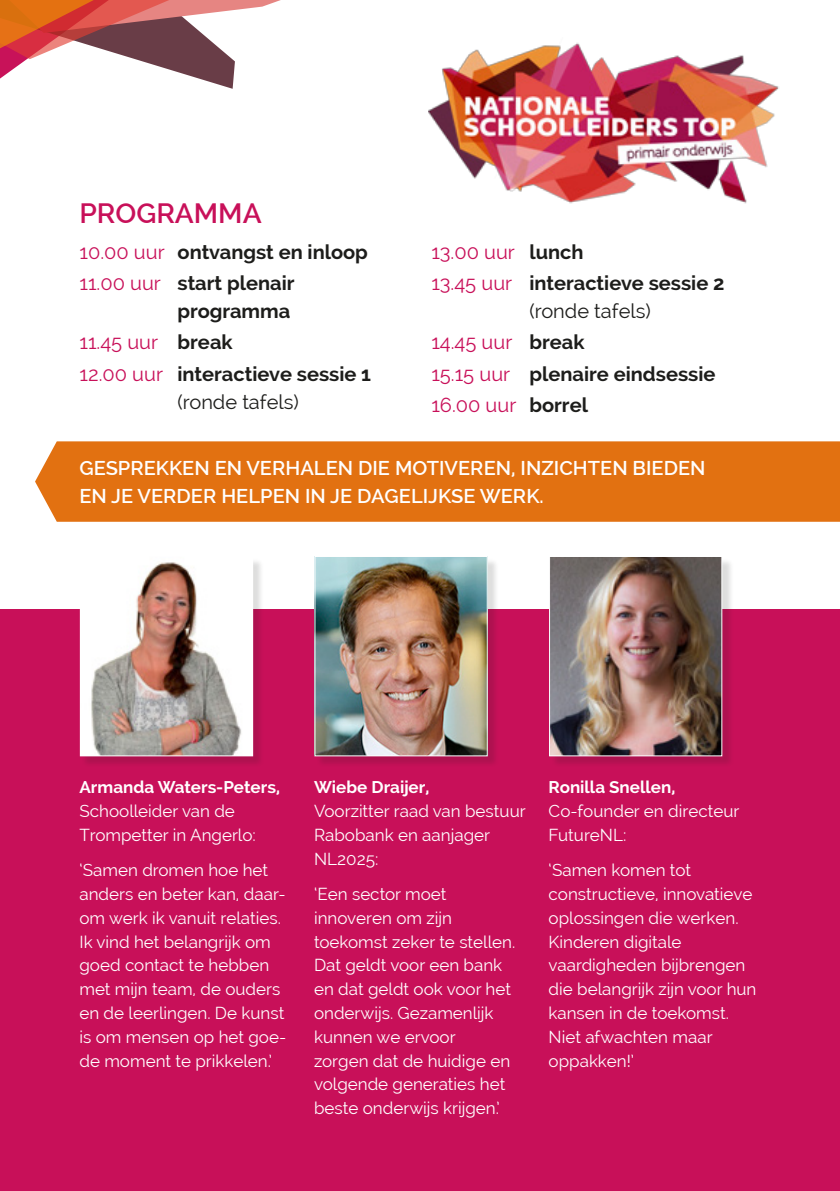
<style>
.page{position:relative;width:840px;height:1191px;background:#fff}
.page>*{position:absolute;margin:0;border:0;box-sizing:border-box;transform-origin:0 0}
.t1{font:600 28px "Raleway";color:#c81059}
.t2{font:700 20px/31.4px "Raleway";color:#1d1d1b}
.t3{font:600 20px/28px "Raleway";color:#fff}
.t4{font:20px "Raleway";color:#1d1d1b}
.t5{font:17px/23.8px "Raleway";color:#fff}
.t6{font:700 17px "Raleway";color:#fff}
.s1{font-weight:400;color:#c81059}
.s2{font-weight:400}
</style>
<div class="page">
<div style="left:0;top:609px;width:839px;height:582px;background:#c81059"></div>
<svg style="left:0;top:0;width:281px;height:89px"></svg>
<img style="left:428px;top:43px;width:351px;height:161px">
<div style="left:81px;top:557px;width:183px;height:210px;background:#1d1d1b;opacity:.15"></div>
<img style="left:82px;top:558px;width:169px;height:196px">
<div style="left:80px;top:556px;width:173px;height:200px;border:1px solid #fff"></div>
<div style="left:316px;top:557px;width:183px;height:210px;background:#1d1d1b;opacity:.15"></div>
<img style="left:316px;top:558px;width:169px;height:196px">
<div style="left:314px;top:556px;width:173px;height:200px;border:1px solid #fff"></div>
<div style="left:550px;top:557px;width:183px;height:210px;background:#1d1d1b;opacity:.15"></div>
<img style="left:551px;top:558px;width:168px;height:196px">
<div style="left:549px;top:556px;width:172px;height:200px;border:1px solid #fff"></div>
<div style="left:35px;top:441px;width:804px;height:81px;background:#e27111"></div>
<h1 class="t1" style="left:79px;top:197px;width:183px">PROGRAMMA</h1>
<p class="t2" style="left:79px;top:236px;width:290px"><span class="s1">10.00 uur</span> ontvangst en inloop<br><span class="s1">11.00 uur</span> start plenair</p>
<p class="t2" style="left:79px;top:295px;width:293px;text-indent:98px">programma<br><span class="s1">11.45 uur</span> break<br><span class="s1">12.00 uur</span> interactieve sessie 1</p>
<p class="t4" style="left:177px;top:390px;width:123px">(ronde tafels)</p>
<p class="t2" style="left:431px;top:236px;width:294px"><span class="s1">13.00 uur</span> lunch<br><span class="s1">13.45 uur</span> interactieve sessie 2</p>
<p class="t2" style="left:431px;top:295px;width:285px;text-indent:98px"><span class="s2">(ronde tafels)<br></span><span class="s1">14.45 uur</span> break<br><span class="s1">15.15 uur</span> plenaire eindsessie<br><span class="s1">16.00 uur</span> borrel</p>
<p class="t3" style="left:79px;top:454px;width:627px">GESPREKKEN EN VERHALEN DIE MOTIVEREN, INZICHTEN BIEDEN<br>EN JE VERDER HELPEN IN JE DAGELIJKSE WERK.</p>
<p class="t6" style="left:79px;top:777px;width:202px">Armanda Waters-Peters,</p>
<p class="t5" style="left:79px;top:799px;width:178px">Schoolleider van de<br>Trompetter in Angerlo:</p>
<p class="t5" style="left:79px;top:858px;width:208px">‘Samen dromen hoe het anders en beter kan, daar&shy;om werk ik vanuit relaties.<br>Ik vind het belangrijk om goed contact te hebben met mijn team, de ouders en de leerlingen. De kunst is om mensen op het goe&shy;de moment te prikkelen.’</p>
<p class="t6" style="left:314px;top:777px;width:117px">Wiebe Draijer,</p>
<p class="t5" style="left:314px;top:799px;width:213px">Voorzitter raad van bestuur<br>Rabobank en aanjager<br>NL2025:</p>
<p class="t5" style="left:314px;top:882px;width:203px">‘Een sector moet innoveren om zijn toekomst zeker te stellen.<br>Dat geldt voor een bank en dat geldt ook voor het onderwijs. Gezamenlijk kunnen we ervoor<br>zorgen dat de huidige en volgende generaties het beste onderwijs krijgen.’</p>
<p class="t6" style="left:548px;top:777px;width:128px">Ronilla Snellen,</p>
<p class="t5" style="left:548px;top:799px;width:192px">Co-founder en directeur<br>FutureNL:</p>
<p class="t5" style="left:548px;top:858px;width:209px">‘Samen komen tot constructieve, innovatieve oplossingen die werken.<br>Kinderen digitale vaardigheden bijbrengen die belangrijk zijn voor hun kansen in de toekomst.<br>Niet afwachten maar oppakken!’</p>
</div>
